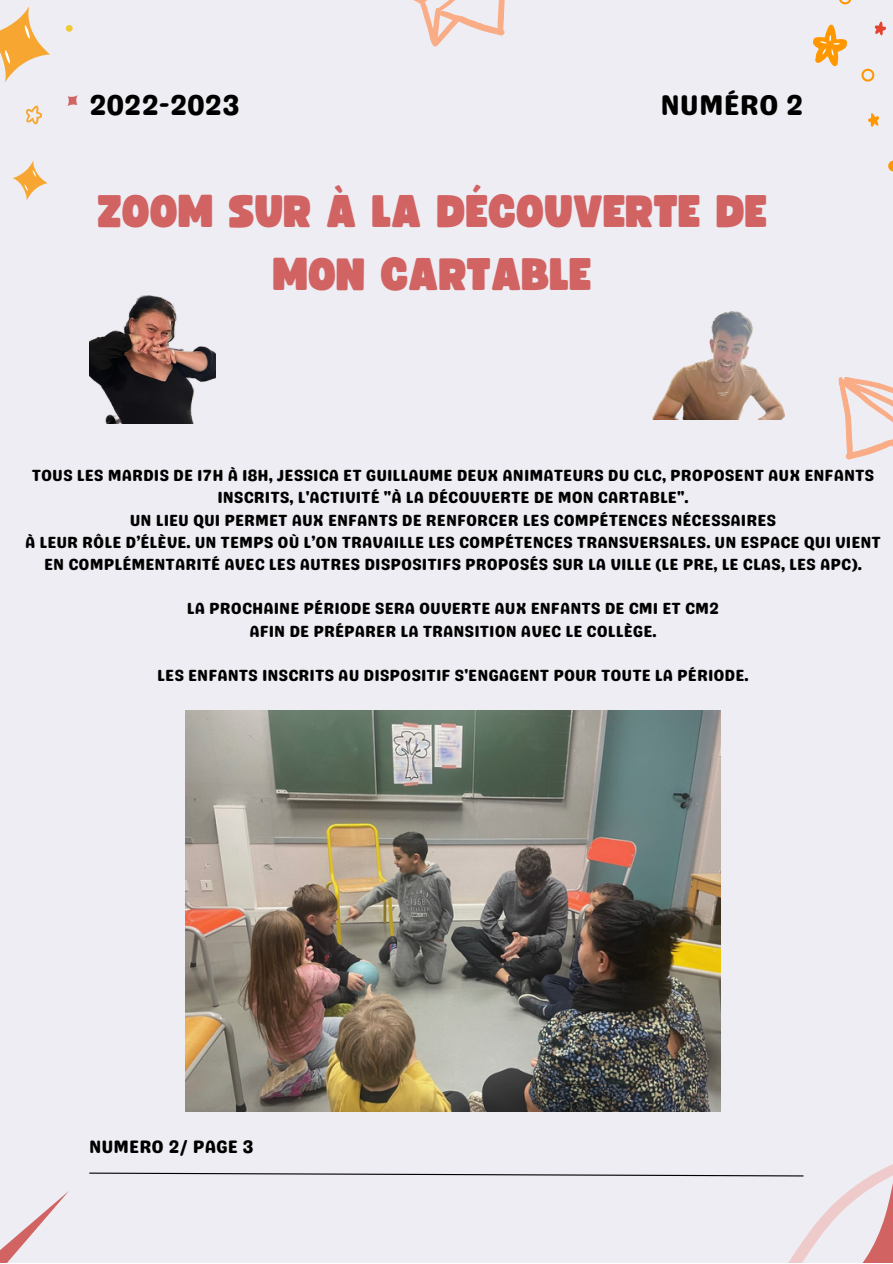
<style>
.page{position:relative;width:893px;height:1264px;background:#fff}
.page>*{position:absolute;margin:0;border:0;box-sizing:border-box;transform-origin:0 0}
.t1{font:45px/63px "Funtastic";color:#d16363;text-align:center}
.t2{font:28.5px "Genty Sans";color:#000}
.t3{font:18px "Genty Sans";color:#000}
.t4{font:16.05px/22.2px "Genty Sans";color:#000;text-align:center}
</style>
<div class="page">
<div style="left:0;top:0;width:892px;height:1262px;background:#eeedf3"></div>
<svg style="left:0;top:7px;width:78px;height:194px"></svg>
<svg style="left:813px;top:0;width:79px;height:172px"></svg>
<svg style="left:0;top:1098px;width:892px;height:164px"></svg>
<svg style="left:413px;top:0;width:92px;height:47px"></svg>
<svg style="left:838px;top:377px;width:54px;height:83px"></svg>
<img style="left:89px;top:295px;width:126px;height:128px">
<img style="left:652px;top:311px;width:132px;height:108px">
<img style="left:185px;top:710px;width:535px;height:401px">
<h2 class="t2" style="left:89px;top:87px;width:152px">2022-2023</h2>
<h2 class="t2" style="left:660px;top:87px;width:144px">NUMÉRO 2</h2>
<h1 class="t1" style="left:98px;top:182px;width:671px">ZOOM SUR À LA DÉCOUVERTE DE<br>MON CARTABLE</h1>
<p class="t4" style="left:25px;top:464px;width:857px">TOUS LES MARDIS DE 17H À 18H, JESSICA ET GUILLAUME DEUX ANIMATEURS DU CLC, PROPOSENT AUX ENFANTS INSCRITS, L'ACTIVITÉ "À LA DÉCOUVERTE DE MON CARTABLE".<br>UN LIEU QUI PERMET AUX ENFANTS DE RENFORCER LES COMPÉTENCES NÉCESSAIRES<br>À LEUR RÔLE D’ÉLÈVE. UN TEMPS OÙ L’ON TRAVAILLE LES COMPÉTENCES TRANSVERSALES. UN ESPACE QUI VIENT EN COMPLÉMENTARITÉ AVEC LES AUTRES DISPOSITIFS PROPOSÉS SUR LA VILLE (LE PRE, LE CLAS, LES APC).</p>
<p class="t4" style="left:187px;top:597px;width:533px">LA PROCHAINE PÉRIODE SERA OUVERTE AUX ENFANTS DE CM1 ET CM2<br>AFIN DE PRÉPARER LA TRANSITION AVEC LE COLLÈGE.</p>
<p class="t4" style="left:157px;top:664px;width:593px">LES ENFANTS INSCRITS AU DISPOSITIF S'ENGAGENT POUR TOUTE LA PÉRIODE.</p>
<p class="t3" style="left:89px;top:1135px;width:166px">NUMERO 2/ PAGE 3</p>
</div>
